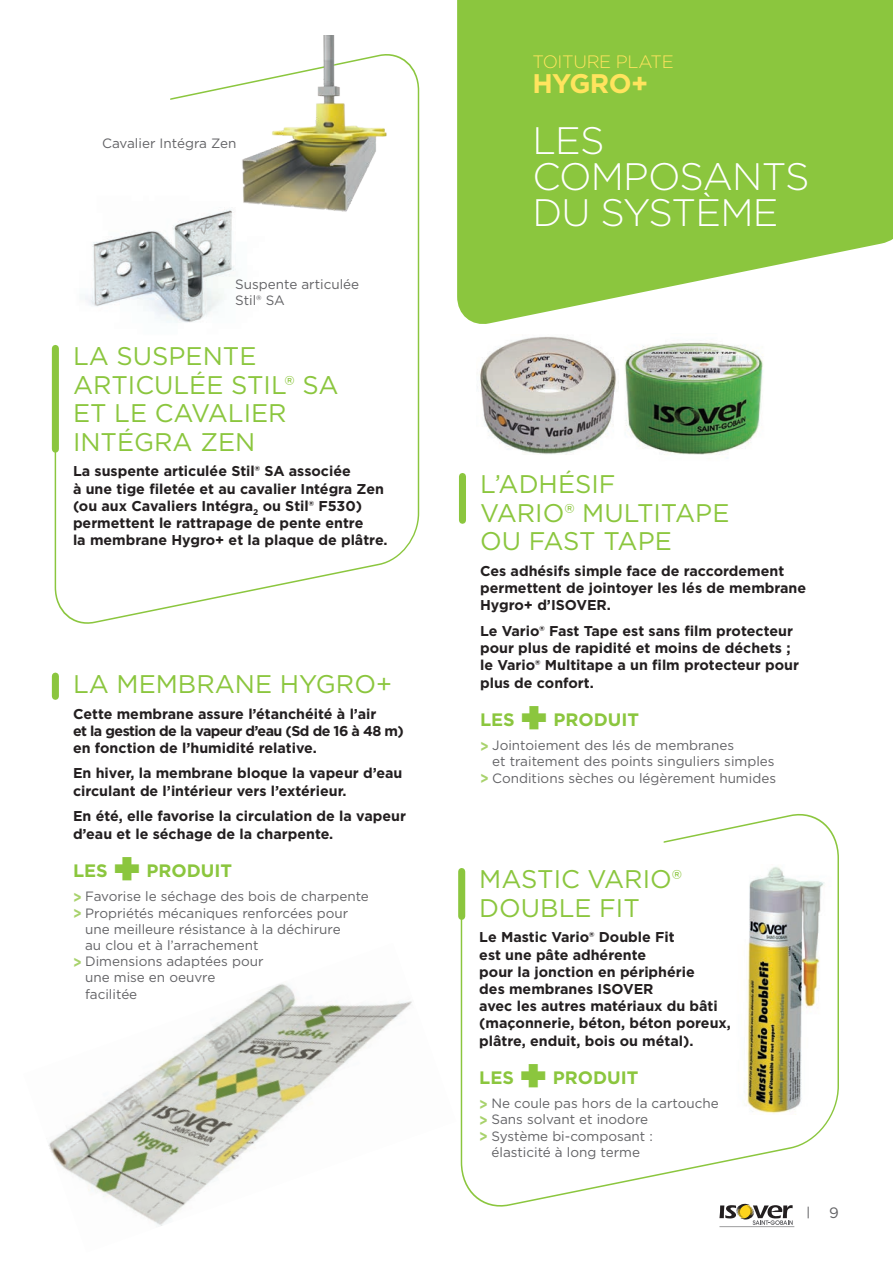
<style>
.page{position:relative;width:893px;height:1263px;background:#fff}
.page>*{position:absolute;margin:0;border:0;box-sizing:border-box;transform-origin:0 0}
.t1{font:900 43.5px "Gotham";color:#8bc63e}
.t2{font:300 38.25px/35.8px "Gotham";letter-spacing:-.02em;color:#fff}
.t3{font:700 26.85px "Gotham";letter-spacing:-.02em;color:#ffe45e}
.t4{font:25.5px/28.5px "Gotham";color:#8bc63e}
.t5{font:700 18px "Gotham";color:#8bc63e}
.t6{font:300 18px "Gotham";letter-spacing:-.02em;color:#ffe45e}
.t7{font:15px "Gotham";color:#636366}
.t8{font:700 14.25px/17.1px "Gotham";color:#231f20}
.t9{font:13.5px/16.2px "Gotham";color:#636366}
.s1{font-weight:700;font-size:16.05px;color:#a8d26c}
</style>
<div class="page">
<img style="left:625px;top:342px;width:138px;height:113px">
<hr style="left:719px;top:1226px;width:75px;height:1px;background:#636366">
<svg style="left:719px;top:1217px;width:74px;height:8px"></svg>
<svg style="left:457px;top:0;width:436px;height:324px;background:#9c5"></svg>
<svg style="left:54px;top:95px;width:366px;height:529px"></svg>
<img style="left:186px;top:36px;width:234px;height:184px">
<img style="left:63px;top:185px;width:215px;height:156px">
<img style="left:48px;top:984px;width:364px;height:242px">
<div style="left:52px;top:348px;width:7px;height:101px;background:#8bc63e"></div>
<div style="left:52px;top:676px;width:7px;height:20px;background:#8bc63e"></div>
<div style="left:459px;top:476px;width:7px;height:44px;background:#8bc63e"></div>
<img style="left:480px;top:336px;width:139px;height:118px">
<svg style="left:460px;top:813px;width:379px;height:404px"></svg>
<div style="left:458px;top:871px;width:7px;height:45px;background:#8bc63e"></div>
<p class="t9" style="left:102px;top:135px;width:136px">Cavalier Intégra Zen</p>
<p class="t9" style="left:235px;top:276px;width:126px">Suspente articulée<br>Stil® SA</p>
<h3 class="t4" style="left:73px;top:341px;width:267px">LA SUSPENTE<br>ARTICULÉE STIL® SA<br>ET LE CAVALIER<br>INTÉGRA ZEN</h3>
<p class="t8" style="left:73px;top:463px;width:316px">La suspente articulée Stil® SA associée<br>à une tige filetée et au cavalier Intégra Zen (ou aux Cavaliers Intégra<sub>2</sub> ou Stil® F530) permettent le rattrapage de pente entre<br>la membrane Hygro+ et la plaque de plâtre.</p>
<h3 class="t4" style="left:73px;top:669px;width:320px">LA MEMBRANE HYGRO+</h3>
<p class="t8" style="left:73px;top:705px;width:332px">Cette membrane assure l’étanchéité à l’air<br>et la gestion de la vapeur d’eau (Sd de 16 à 48 m) en fonction de l’humidité relative.</p>
<p class="t8" style="left:73px;top:765px;width:331px">En hiver, la membrane bloque la vapeur d’eau circulant de l’intérieur vers l’extérieur.</p>
<p class="t8" style="left:73px;top:807px;width:334px;line-height:18px">En été, elle favorise la circulation de la vapeur d’eau et le séchage de la charpente.</p>
<p class="t5" style="left:73px;top:858px;width:36px">LES</p>
<h1 class="t1" style="left:113px;top:837px;width:29px">+</h1>
<p class="t5" style="left:146px;top:858px;width:87px">PRODUIT</p>
<p class="t9" style="left:73px;top:888px;width:297px"><span class="s1">&gt;</span> Favorise le séchage des bois de charpente</p>
<p class="t9" style="left:73px;top:904px;width:277px"><span class="s1">&gt;</span> Propriétés mécaniques renforcées pour</p>
<p class="t9" style="left:85px;top:920px;width:257px">une meilleure résistance à la déchirure</p>
<p class="t9" style="left:85px;top:937px;width:175px">au clou et à l’arrachement</p>
<p class="t9" style="left:73px;top:953px;width:192px"><span class="s1">&gt;</span> Dimensions adaptées pour</p>
<p class="t9" style="left:85px;top:969px;width:132px">une mise en oeuvre</p>
<p class="t9" style="left:85px;top:985px;width:54px">facilitée</p>
<p class="t6" style="left:532px;top:51px;width:143px">TOITURE PLATE</p>
<h3 class="t3" style="left:532px;top:65px;width:118px">HYGRO+</h3>
<h2 class="t2" style="left:532px;top:121px;width:279px">LES<br>COMPOSANTS<br>DU SYSTÈME</h2>
<h3 class="t4" style="left:480px;top:469px;width:251px">L’ADHÉSIF<br>VARIO® MULTITAPE<br>OU FAST TAPE</h3>
<p class="t8" style="left:480px;top:562px;width:328px">Ces adhésifs simple face de raccordement permettent de jointoyer les lés de membrane<br>Hygro+ d’ISOVER.</p>
<p class="t8" style="left:480px;top:622px;width:320px">Le Vario® Fast Tape est sans film protecteur pour plus de rapidité et moins de déchets ; le Vario® Multitape a un film protecteur pour plus de confort.</p>
<p class="t5" style="left:480px;top:707px;width:36px">LES</p>
<h1 class="t1" style="left:520px;top:686px;width:29px">+</h1>
<p class="t5" style="left:553px;top:707px;width:87px">PRODUIT</p>
<p class="t9" style="left:480px;top:737px;width:256px"><span class="s1">&gt;</span> Jointoiement des lés de membranes</p>
<p class="t9" style="left:492px;top:753px;width:284px">et traitement des points singuliers simples</p>
<p class="t9" style="left:480px;top:769px;width:297px"><span class="s1">&gt;</span> Conditions sèches ou légèrement humides</p>
<h3 class="t4" style="left:479px;top:864px;width:204px">MASTIC VARIO®<br>DOUBLE FIT</h3>
<p class="t8" style="left:479px;top:929px;width:253px">Le Mastic Vario® Double Fit<br>est une pâte adhérente<br>pour la jonction en périphérie<br>des membranes ISOVER<br>avec les autres matériaux du bâti (maçonnerie, béton, béton poreux, plâtre, enduit, bois ou métal).</p>
<p class="t5" style="left:479px;top:1065px;width:36px">LES</p>
<h1 class="t1" style="left:519px;top:1044px;width:29px">+</h1>
<p class="t5" style="left:553px;top:1065px;width:87px">PRODUIT</p>
<p class="t9" style="left:479px;top:1095px;width:241px"><span class="s1">&gt;</span> Ne coule pas hors de la cartouche</p>
<p class="t9" style="left:479px;top:1111px;width:170px"><span class="s1">&gt;</span> Sans solvant et inodore</p>
<p class="t9" style="left:479px;top:1127px;width:175px"><span class="s1">&gt;</span> Système bi-composant :</p>
<p class="t9" style="left:491px;top:1144px;width:150px">élasticité à long terme</p>
<p class="t7" style="left:829px;top:1203px;width:11px">9</p>
</div>
